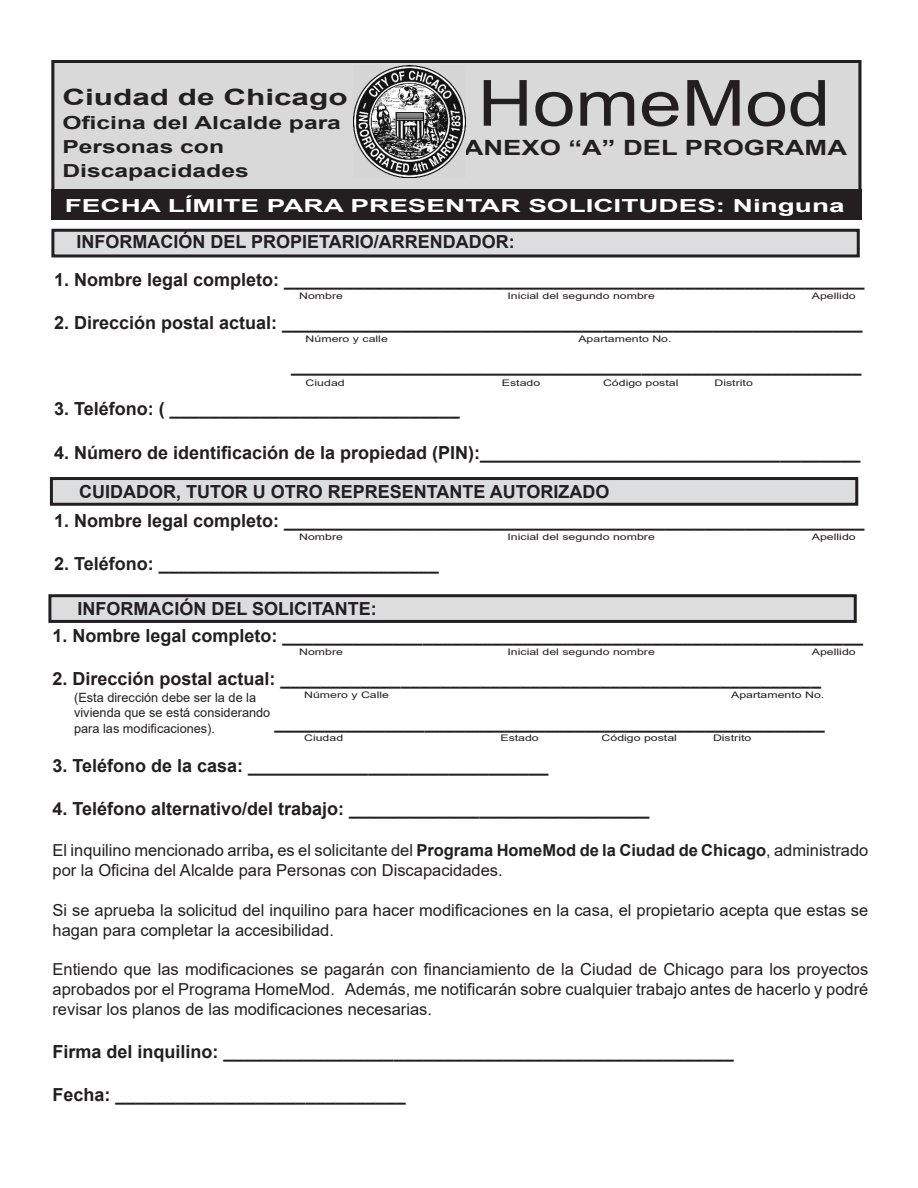
<style>
.page{position:relative;width:918px;height:1188px;background:#fff}
.page>*{position:absolute;margin:0;border:0;box-sizing:border-box;transform-origin:0 0}
.t1{font:63.75px "Arial";color:#231f20;scale:1.2 1}
.t2{font:700 22.5px "Arial";color:#231f20;scale:1.4 1}
.t3{font:700 21px "Arial";color:#231f20;scale:1.3 1}
.t4{font:700 18px "Arial";color:#231f20}
.t5{font:700 18px/24px "Arial";color:#231f20;scale:1.37 1}
.t6{font:700 18px "Arial";color:#fff;scale:1.55 1}
.t7{font:16.5px/19.8px "Arial";color:#231f20}
.t8{font:12.75px/15.3px "Arial";color:#231f20}
.t9{font:9px "Arial";color:#231f20;scale:1.37 1}
.s1{font-weight:700}
</style>
<div class="page">
<div style="left:51px;top:60px;width:810px;height:130px;background:#d9d9d9"></div>
<div style="left:51px;top:60px;width:810px;height:159px;border:3px solid #231f20"></div>
<div style="left:53px;top:230px;width:805px;height:26px;background:#dcdddf"></div>
<div style="left:51px;top:229px;width:809px;height:28px;border:3px solid #231f20"></div>
<div style="left:51px;top:190px;width:810px;height:30px;background:#231f20"></div>
<div style="left:50px;top:596px;width:805px;height:25px;background:#dcdddf"></div>
<div style="left:48px;top:594px;width:809px;height:29px;border:3px solid #231f20"></div>
<div style="left:51px;top:479px;width:806px;height:25px;background:#dcdddf"></div>
<div style="left:50px;top:477px;width:808px;height:29px;border:3px solid #231f20"></div>
<img style="left:353px;top:65px;width:113px;height:113px">
<p class="t2" style="left:62px;top:81px;width:205px">Ciudad de Chicago</p>
<p class="t5" style="left:62px;top:111px;width:205px">Oficina del Alcalde para<br>Personas con<br>Discapacidades</p>
<p class="t1" style="left:478px;top:59px;width:296px">HomeMod</p>
<p class="t3" style="left:464px;top:133px;width:296px">ANEXO “A” DEL PROGRAMA</p>
<p class="t6" style="left:65px;top:193px;width:505px">FECHA LÍMITE PARA PRESENTAR SOLICITUDES: Ninguna</p>
<p class="t4" style="left:76px;top:229px;width:440px">INFORMACIÓN DEL PROPIETARIO/ARRENDADOR:</p>
<p class="t4" style="left:54px;top:267px;width:812px">1. Nombre legal completo: __________________________________________________________</p>
<p class="t4" style="left:54px;top:310px;width:810px">2. Dirección postal actual: __________________________________________________________</p>
<p class="t9" style="left:299px;top:289px;width:34px">Nombre</p>
<p class="t9" style="left:508px;top:289px;width:109px">Inicial del segundo nombre</p>
<p class="t9" style="left:812px;top:289px;width:34px">Apellido</p>
<p class="t9" style="left:306px;top:333px;width:62px">Número y calle</p>
<p class="t9" style="left:578px;top:333px;width:70px">Apartamento No.</p>
<p class="t9" style="left:306px;top:376px;width:30px">Ciudad</p>
<p class="t9" style="left:502px;top:376px;width:30px">Estado</p>
<p class="t9" style="left:603px;top:376px;width:57px">Código postal</p>
<p class="t9" style="left:715px;top:376px;width:29px">Distrito</p>
<p class="t4" style="left:291px;top:353px;width:572px">_________________________________________________________</p>
<p class="t4" style="left:54px;top:396px;width:407px">3. Teléfono: ( _____________________________</p>
<p class="t4" style="left:54px;top:440px;width:808px">4. Número de identificación de la propiedad (PIN):______________________________________</p>
<p class="t4" style="left:79px;top:479px;width:532px">CUIDADOR, TUTOR U OTRO REPRESENTANTE AUTORIZADO</p>
<p class="t4" style="left:54px;top:508px;width:812px">1. Nombre legal completo: __________________________________________________________</p>
<p class="t4" style="left:54px;top:551px;width:386px">2. Teléfono: ____________________________</p>
<p class="t9" style="left:299px;top:531px;width:34px">Nombre</p>
<p class="t9" style="left:508px;top:531px;width:109px">Inicial del segundo nombre</p>
<p class="t9" style="left:812px;top:531px;width:34px">Apellido</p>
<p class="t4" style="left:78px;top:596px;width:301px">INFORMACIÓN DEL SOLICITANTE:</p>
<p class="t4" style="left:52px;top:623px;width:812px">1. Nombre legal completo: __________________________________________________________</p>
<p class="t4" style="left:52px;top:666px;width:770px">2. Dirección postal actual: ______________________________________________________</p>
<p class="t9" style="left:299px;top:645px;width:34px">Nombre</p>
<p class="t9" style="left:508px;top:645px;width:109px">Inicial del segundo nombre</p>
<p class="t9" style="left:812px;top:645px;width:34px">Apellido</p>
<p class="t9" style="left:304px;top:688px;width:64px">Número y Calle</p>
<p class="t9" style="left:731px;top:688px;width:70px">Apartamento No.</p>
<p class="t9" style="left:304px;top:732px;width:30px">Ciudad</p>
<p class="t9" style="left:500px;top:732px;width:30px">Estado</p>
<p class="t9" style="left:602px;top:732px;width:57px">Código postal</p>
<p class="t9" style="left:713px;top:732px;width:29px">Distrito</p>
<p class="t8" style="left:74px;top:690px;width:198px">(Esta dirección debe ser la de la vivienda que se está considerando para las modificaciones).</p>
<p class="t4" style="left:275px;top:710px;width:552px">_______________________________________________________</p>
<p class="t4" style="left:52px;top:753px;width:497px">3. Teléfono de la casa: ______________________________</p>
<p class="t4" style="left:52px;top:796px;width:598px">4. Teléfono alternativo/del trabajo: ______________________________</p>
<p class="t7" style="left:52px;top:841px;width:817px">El inquilino mencionado arriba<span class="s1">,</span> es el solicitante del <span class="s1">Programa HomeMod de la Ciudad de Chicago</span>, administrado por la Oficina del Alcalde para Personas con Discapacidades.</p>
<p class="t7" style="left:52px;top:900px;width:817px">Si se aprueba la solicitud del inquilino para hacer modificaciones en la casa, el propietario acepta que estas se hagan para completar la accesibilidad.</p>
<p class="t7" style="left:52px;top:959px;width:817px;text-align:justify">Entiendo que las modificaciones se pagarán con financiamiento de la Ciudad de Chicago para los proyectos aprobados por el Programa HomeMod. Además, me notificarán sobre cualquier trabajo antes de hacerlo y podré revisar los planos de las modificaciones necesarias.</p>
<p class="t4" style="left:52px;top:1039px;width:683px">Firma del inquilino: ___________________________________________________</p>
<p class="t4" style="left:52px;top:1082px;width:355px">Fecha: _____________________________</p>
</div>
